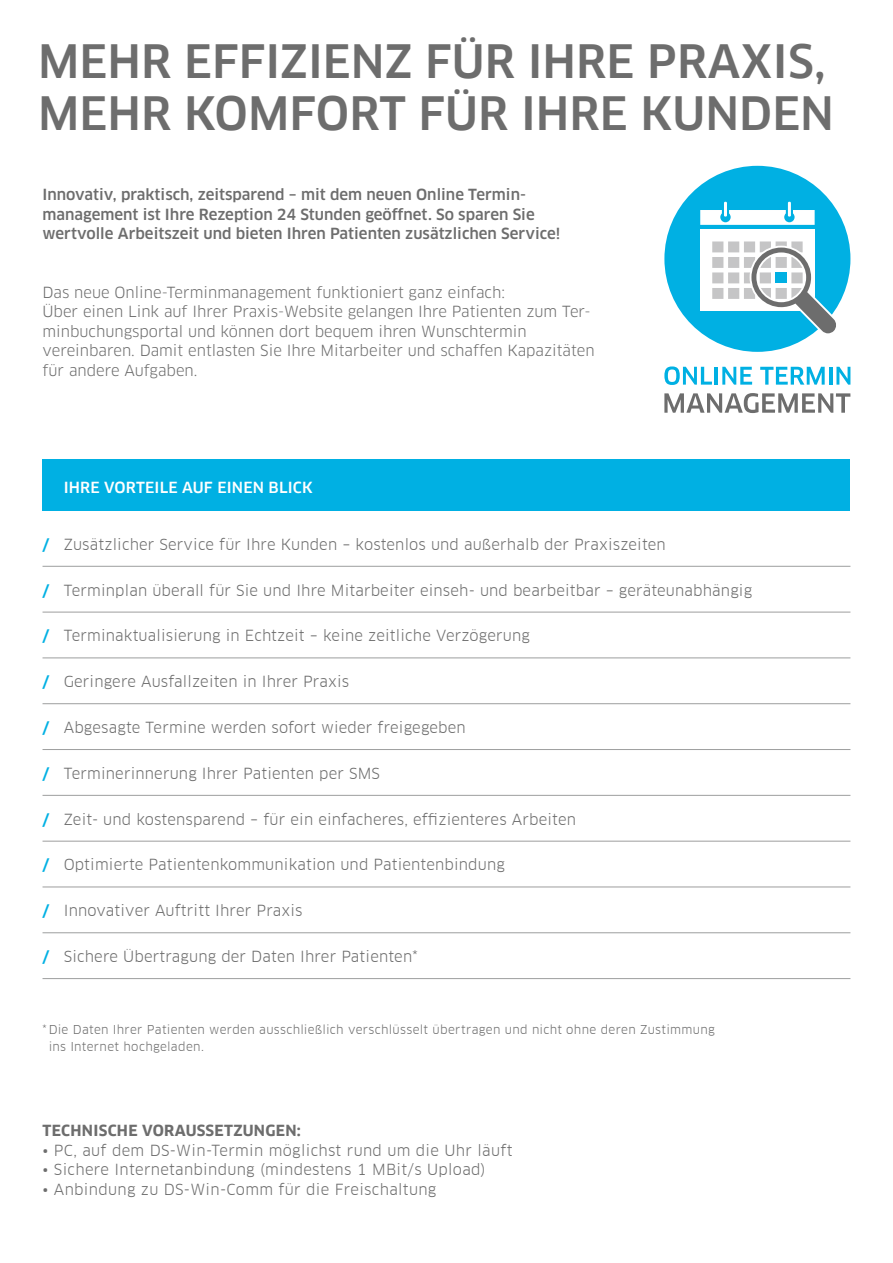
<style>
.page{position:relative;width:893px;height:1263px;background:#fff}
.page>*{position:absolute;margin:0;border:0;box-sizing:border-box;transform-origin:0 0}
.Headline{font:500 45px/51.8px "Clan Offc Pro";color:#6d6d6d}
.Fließtext{font:15px "Clan Offc Pro";letter-spacing:.01em;color:#6d6d6d}
.Fließtext-2{font:15px/19.5px "Clan Pro";color:#6d6d6d}
.Fließtext_Hervorhebu{font:500 15px/19.5px "Clan Pro";color:#6d6d6d}
.Fließtext-3{font:700 15px "Clan Offc Pro";letter-spacing:.02em;color:#6d6d6d}
.t1{font:500 15px "Clan Offc Pro";letter-spacing:.01em;color:#fff}
.Fließtext-4{font:12px/16.5px "Clan Offc Pro";letter-spacing:.025em;color:#6d6d6d}
.s1{font-weight:700;color:#00b0e3}
</style>
<div class="page">
<div style="left:664px;top:166px;width:186px;height:186px;background:#00b0e3;border-radius:50%"></div>
<div style="left:700px;top:229px;width:115px;height:81px;background:#fff"></div>
<svg style="left:700px;top:210px;width:115px;height:15px;background:#e3f6fb"></svg>
<hr style="left:788px;top:202px;width:3px;height:15px;background:#fff">
<hr style="left:724px;top:202px;width:3px;height:15px;background:#fff">
<svg style="left:712px;top:241px;width:129px;height:95px"></svg>
<svg style="left:664px;top:366px;width:48px;height:19px"></svg>
<hr style="left:715px;top:367px;width:3px;height:18px;background:#00b0e3">
<svg style="left:722px;top:367px;width:30px;height:18px"></svg>
<svg style="left:760px;top:367px;width:65px;height:18px"></svg>
<hr style="left:829px;top:367px;width:3px;height:18px;background:#00b0e3">
<svg style="left:836px;top:367px;width:14px;height:18px"></svg>
<svg style="left:664px;top:393px;width:186px;height:20px"></svg>
<hr style="left:43px;top:566px;width:807px;height:1px;background:#9d9e9e">
<hr style="left:43px;top:612px;width:807px;height:1px;background:#9d9e9e">
<hr style="left:43px;top:657px;width:807px;height:1px;background:#9d9e9e">
<hr style="left:43px;top:703px;width:807px;height:1px;background:#9d9e9e">
<hr style="left:43px;top:749px;width:807px;height:1px;background:#9d9e9e">
<hr style="left:43px;top:795px;width:807px;height:1px;background:#9d9e9e">
<hr style="left:43px;top:841px;width:807px;height:1px;background:#9d9e9e">
<hr style="left:43px;top:886px;width:807px;height:1px;background:#9d9e9e">
<hr style="left:43px;top:932px;width:807px;height:1px;background:#9d9e9e">
<hr style="left:43px;top:978px;width:807px;height:1px;background:#9d9e9e">
<div style="left:43px;top:459px;width:807px;height:51px;background:#00b0e3"></div>
<p class="Headline" style="left:38px;top:35px;width:797px">MEHR EFFIZIENZ FÜR IHRE PRAXIS,<br>MEHR KOMFORT FÜR IHRE KUNDEN</p>
<p class="Fließtext_Hervorhebu" style="left:43px;top:185px;width:519px">Innovativ, praktisch, zeitsparend – mit dem neuen Online Termin&shy;management ist Ihre Rezeption 24 Stunden geöffnet. So sparen Sie wertvolle Arbeitszeit und bieten Ihren Patienten zusätzlichen Service!</p>
<p class="Fließtext-2" style="left:43px;top:283px;width:553px">Das neue Online-Terminmanagement funktioniert ganz einfach:<br>Über einen Link auf Ihrer Praxis-Website gelangen Ihre Patienten zum Ter&shy;minbuchungsportal und können dort bequem ihren Wunschtermin vereinbaren. Damit entlasten Sie Ihre Mitarbeiter und schaffen Kapazitäten für andere Aufgaben.</p>
<p class="t1" style="left:64px;top:478px;width:250px">IHRE VORTEILE AUF EINEN BLICK</p>
<p class="Fließtext" style="left:43px;top:535px;width:625px"><span class="s1">/</span> Zusätzlicher Service für Ihre Kunden – kostenlos und außerhalb der Praxiszeiten</p>
<p class="Fließtext" style="left:43px;top:581px;width:711px"><span class="s1">/</span> Terminplan überall für Sie und Ihre Mitarbeiter einseh- und bearbeitbar – geräteunabhängig</p>
<p class="Fließtext" style="left:43px;top:627px;width:489px"><span class="s1">/</span> Terminaktualisierung in Echtzeit – keine zeitliche Verzögerung</p>
<p class="Fließtext" style="left:43px;top:673px;width:308px"><span class="s1">/</span> Geringere Ausfallzeiten in Ihrer Praxis</p>
<p class="Fließtext" style="left:43px;top:719px;width:425px"><span class="s1">/</span> Abgesagte Termine werden sofort wieder freigegeben</p>
<p class="Fließtext" style="left:43px;top:764px;width:339px"><span class="s1">/</span> Terminerinnerung Ihrer Patienten per SMS</p>
<p class="Fließtext" style="left:43px;top:810px;width:535px"><span class="s1">/</span> Zeit- und kostensparend – für ein einfacheres, effizienteres Arbeiten</p>
<p class="Fließtext" style="left:43px;top:856px;width:464px"><span class="s1">/</span> Optimierte Patientenkommunikation und Patientenbindung</p>
<p class="Fließtext" style="left:43px;top:902px;width:262px"><span class="s1">/</span> Innovativer Auftritt Ihrer Praxis</p>
<p class="Fließtext" style="left:43px;top:948px;width:377px"><span class="s1">/</span> Sichere Übertragung der Daten Ihrer Patienten*</p>
<p class="Fließtext-4" style="left:49px;top:1021px;width:668px;text-indent:-6px">* Die Daten Ihrer Patienten werden ausschließlich verschlüsselt übertragen und nicht ohne deren Zustimmung ins Internet hochgeladen.</p>
<p class="Fließtext-3" style="left:43px;top:1122px;width:260px">TECHNISCHE VORAUSSETZUNGEN:</p>
<p class="Fließtext" style="left:43px;top:1141px;width:471px">• PC, auf dem DS-Win-Termin möglichst rund um die Uhr läuft</p>
<p class="Fließtext" style="left:43px;top:1161px;width:445px">• Sichere Internetanbindung (mindestens 1 MBit/s Upload)</p>
<p class="Fließtext" style="left:43px;top:1180px;width:395px">• Anbindung zu DS-Win-Comm für die Freischaltung</p>
</div>
